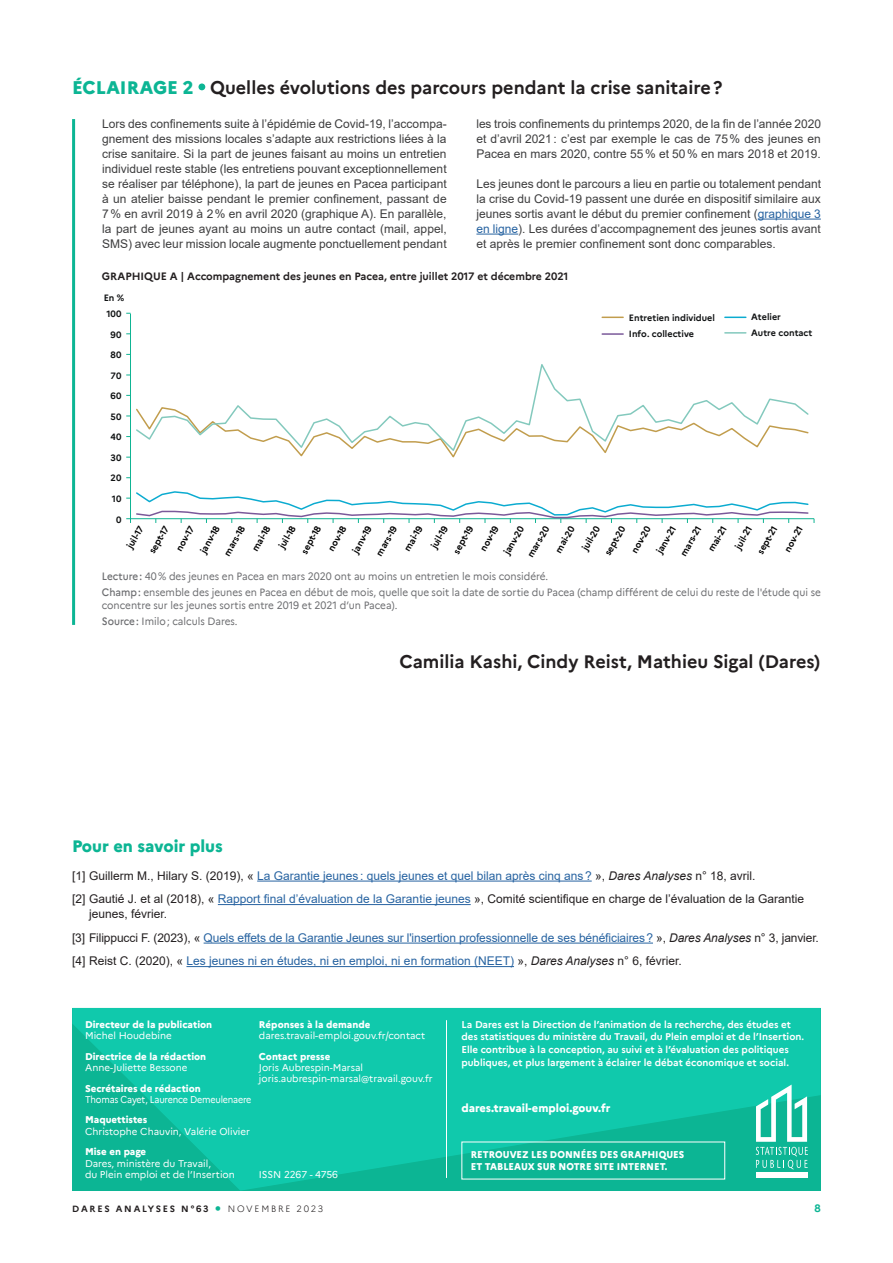
<style>
.page{position:relative;width:893px;height:1263px;background:#fff}
.page>*{position:absolute;margin:0;border:0;box-sizing:border-box;transform-origin:0 0}
.t1{font:700 18px "Marianne";color:#231f20}
.t2{font:800 16.5px "Marianne";color:#0cb594}
.t3{font:12px/15px "Arial";color:#3e3e3f;text-align:justify}
.t4{font:12px/23.5px "Arial";letter-spacing:-.01em;color:#2763a1}
.t5{font:12px/23.5px "Arial";color:#231f20}
.t6{font:800 11.25px "Marianne";color:#fff}
.t7{font:10.5px/15.6px "Marianne";color:#6c6d70;scale:.95 1}
.t8{font:700 10.5px "Marianne";color:#231f20}
.t9{font:700 10.5px "Marianne";color:#0cb594}
.t10{font:700 9.75px/12.9px "Marianne";color:#fff}
.t11{font:9.75px/11.2px "Marianne";color:#fff}
.t12{font:800 9.75px "Marianne";color:#fff}
.t13{font:800 9.75px/12px "Marianne";color:#fff;scale:.95 1}
.t14{font:9.75px "Marianne";letter-spacing:-.02em;color:#fff;scale:.92 1}
.t15{font:700 9px "Marianne";color:#000001}
.t16{font:700 9px "Marianne";color:#111314}
.t17{font:700 9px "Marianne";letter-spacing:.2em;color:#231f20}
.t18{font:300 9px "Marianne";letter-spacing:.2em;color:#231f20}
.s1{font-weight:800;color:#0cb594}
.s2{color:#2763a1}
.s3{font-weight:500}
.s4{font-style:italic}
.s5{color:#231f20}
.s6{font-style:italic;color:#231f20}
.s7{font-size:21px;color:#0cb594}
</style>
<div class="page">
<svg style="left:72px;top:1008px;width:749px;height:183px;background:#0fc3a5"></svg>
<hr style="left:446px;top:1020px;width:1px;height:158px;background:#fff">
<div style="left:756px;top:1173px;width:51px;height:5px;background:#fff"></div>
<svg style="left:756px;top:1084px;width:52px;height:86px"></svg>
<svg style="left:198px;top:83px;width:7px;height:7px"></svg>
<hr style="left:758px;top:219px;width:63px;height:1px;background:#2763a1">
<hr style="left:476px;top:234px;width:42px;height:1px;background:#2763a1">
<hr style="left:72px;top:119px;width:3px;height:506px;background:#0cb594">
<hr style="left:130px;top:314px;width:1px;height:209px;background:#0fb493">
<svg style="left:126px;top:491px;width:689px;height:32px"></svg>
<svg style="left:136px;top:364px;width:673px;height:89px"></svg>
<svg style="left:602px;top:317px;width:21px;height:1px"></svg>
<svg style="left:725px;top:317px;width:21px;height:1px"></svg>
<hr style="left:602px;top:333px;width:21px;height:2px;background:#7a5999">
<hr style="left:725px;top:332px;width:21px;height:2px;background:#83c9bd">
<hr style="left:257px;top:881px;width:335px;height:1px;background:#2763a1">
<hr style="left:218px;top:904px;width:253px;height:1px;background:#2763a1">
<hr style="left:204px;top:943px;width:449px;height:1px;background:#2763a1">
<hr style="left:186px;top:966px;width:328px;height:1px;background:#2763a1">
<h1 class="t1" style="left:72px;top:73px;width:652px"><span class="s1">ÉCLAIRAGE 2</span> Quelles évolutions des parcours pendant la crise sanitaire?</h1>
<p class="t3" style="left:102px;top:116px;width:346px">Lors des confinements suite à l’épidémie de Covid-19, l’accompa&shy;gnement des missions locales s’adapte aux restrictions liées à la crise sanitaire. Si la part de jeunes faisant au moins un entretien individuel reste stable (les entretiens pouvant exceptionnellement se réaliser par téléphone), la part de jeunes en Pacea participant à un atelier baisse pendant le premier confinement, passant de 7% en avril 2019 à 2% en avril 2020 (graphique A). En parallèle, la part de jeunes ayant au moins un autre contact (mail, appel, SMS) avec leur mission locale augmente ponctuellement pendant</p>
<p class="t3" style="left:476px;top:116px;width:346px">les trois confinements du printemps 2020, de la fin de l’année 2020 et d’avril 2021: c’est par exemple le cas de 75% des jeunes en Pacea en mars 2020, contre 55% et 50% en mars 2018 et 2019.</p>
<p class="t3" style="left:476px;top:176px;width:346px">Les jeunes dont le parcours a lieu en partie ou totalement pendant la crise du Covid-19 passent une durée en dispositif similaire aux jeunes sortis avant le début du premier confinement (<span class="s2">graphique 3 en ligne</span>). Les durées d’accompagnement des jeunes sortis avant et après le premier confinement sont donc comparables.</p>
<p class="t8" style="left:102px;top:268px;width:468px">GRAPHIQUE A | Accompagnement des jeunes en Pacea, entre juillet 2017 et décembre 2021</p>
<p class="t16" style="left:104px;top:291px;width:22px">En %</p>
<p class="t16" style="left:106px;top:307px;width:16px">100</p>
<p class="t16" style="left:111px;top:327px;width:12px">90</p>
<p class="t16" style="left:111px;top:348px;width:12px">80</p>
<p class="t16" style="left:111px;top:368px;width:12px">70</p>
<p class="t16" style="left:111px;top:389px;width:12px">60</p>
<p class="t16" style="left:111px;top:410px;width:12px">50</p>
<p class="t16" style="left:111px;top:430px;width:12px">40</p>
<p class="t16" style="left:111px;top:451px;width:12px">30</p>
<p class="t16" style="left:111px;top:471px;width:12px">20</p>
<p class="t16" style="left:112px;top:492px;width:11px">10</p>
<p class="t16" style="left:116px;top:512px;width:7px">0</p>
<p class="t16" style="left:629px;top:311px;width:87px">Entretien individuel</p>
<p class="t16" style="left:751px;top:310px;width:31px">Atelier</p>
<p class="t16" style="left:629px;top:327px;width:67px">Info. collective</p>
<p class="t16" style="left:751px;top:325px;width:63px">Autre contact</p>
<p class="t15" style="left:123px;top:544px;width:26px;rotate:-60deg">juil-17</p>
<p class="t15" style="left:145px;top:549px;width:32px;rotate:-60deg">sept-17</p>
<p class="t15" style="left:172px;top:547px;width:29px;rotate:-60deg">nov-17</p>
<p class="t15" style="left:197px;top:549px;width:31px;rotate:-60deg">janv-18</p>
<p class="t15" style="left:220px;top:551px;width:34px;rotate:-60deg">mars-18</p>
<p class="t15" style="left:248px;top:547px;width:29px;rotate:-60deg">mai-18</p>
<p class="t15" style="left:275px;top:544px;width:26px;rotate:-60deg">juil-18</p>
<p class="t15" style="left:298px;top:549px;width:32px;rotate:-60deg">sept-18</p>
<p class="t15" style="left:324px;top:547px;width:29px;rotate:-60deg">nov-18</p>
<p class="t15" style="left:349px;top:549px;width:31px;rotate:-60deg">janv-19</p>
<p class="t15" style="left:372px;top:551px;width:34px;rotate:-60deg">mars-19</p>
<p class="t15" style="left:400px;top:547px;width:29px;rotate:-60deg">mai-19</p>
<p class="t15" style="left:427px;top:544px;width:26px;rotate:-60deg">juil-19</p>
<p class="t15" style="left:450px;top:549px;width:32px;rotate:-60deg">sept-19</p>
<p class="t15" style="left:476px;top:547px;width:29px;rotate:-60deg">nov-19</p>
<p class="t15" style="left:500px;top:550px;width:33px;rotate:-60deg">janv-20</p>
<p class="t15" style="left:524px;top:553px;width:36px;rotate:-60deg">mars-20</p>
<p class="t15" style="left:552px;top:548px;width:31px;rotate:-60deg">mai-20</p>
<p class="t15" style="left:578px;top:546px;width:28px;rotate:-60deg">juil-20</p>
<p class="t15" style="left:601px;top:551px;width:34px;rotate:-60deg">sept-20</p>
<p class="t15" style="left:628px;top:549px;width:31px;rotate:-60deg">nov-20</p>
<p class="t15" style="left:653px;top:549px;width:31px;rotate:-60deg">janv-21</p>
<p class="t15" style="left:676px;top:552px;width:35px;rotate:-60deg">mars-21</p>
<p class="t15" style="left:704px;top:547px;width:29px;rotate:-60deg">mai-21</p>
<p class="t15" style="left:731px;top:545px;width:27px;rotate:-60deg">juil-21</p>
<p class="t15" style="left:754px;top:550px;width:32px;rotate:-60deg">sept-21</p>
<p class="t15" style="left:780px;top:547px;width:30px;rotate:-60deg">nov-21</p>
<p class="t7" style="left:102px;top:568px;width:758px"><span class="s3">Lecture:</span> 40% des jeunes en Pacea en mars 2020 ont au moins un entretien le mois considéré.<br><span class="s3">Champ:</span> ensemble des jeunes en Pacea en début de mois, quelle que soit la date de sortie du Pacea (champ différent de celui du reste de l'étude qui se</p>
<p class="t7" style="left:102px;top:597px;width:313px">concentre sur les jeunes sortis entre 2019 et 2021 d’un Pacea).<br><span class="s3">Source:</span> Imilo; calculs Dares.</p>
<h1 class="t1" style="left:400px;top:648px;width:422px">Camilia Kashi, Cindy Reist, Mathieu Sigal (Dares)</h1>
<h2 class="t2" style="left:72px;top:833px;width:152px">Pour en savoir plus</h2>
<p class="t5" style="left:72px;top:864px;width:734px">[1] Guillerm M., Hilary S. (2019), « <span class="s2">La Garantie jeunes : quels jeunes et quel bilan après cinq ans?</span> », <span class="s4">Dares Analyses</span> n° 18, avril.<br>[2] Gautié J. et al (2018), « <span class="s2">Rapport final d’évaluation de la Garantie jeunes</span> », Comité scientifique en charge de l’évaluation de la Garantie</p>
<p class="t4" style="left:72px;top:902px;width:748px;text-indent:17px"><span class="s5">jeunes, février.<br>[3] Filippucci F. (2023), «</span> Quels effets de la Garantie Jeunes sur l'insertion professionnelle de ses bénéficiaires? <span class="s5">»,</span> <span class="s6">Dares Analyses</span> <span class="s5">n° 3, janvier. [4] Reist C. (2020), «</span> Les jeunes ni en études, ni en emploi, ni en formation (NEET) <span class="s5">»,</span> <span class="s6">Dares Analyses</span> <span class="s5">n° 6, février.</span></p>
<p class="t12" style="left:85px;top:1017px;width:129px">Directeur de la publication</p>
<p class="t11" style="left:85px;top:1029px;width:88px">Michel Houdebine</p>
<p class="t12" style="left:85px;top:1049px;width:123px">Directrice de la rédaction</p>
<p class="t11" style="left:85px;top:1061px;width:104px">Anne-Juliette Bessone</p>
<p class="t12" style="left:85px;top:1080px;width:117px">Secrétaires de rédaction</p>
<p class="t14" style="left:85px;top:1092px;width:182px">Thomas Cayet, Laurence Demeulenaere</p>
<p class="t12" style="left:85px;top:1112px;width:64px">Maquettistes</p>
<p class="t11" style="left:85px;top:1125px;width:166px">Christophe Chauvin, Valérie Olivier</p>
<p class="t12" style="left:85px;top:1144px;width:63px">Mise en page</p>
<p class="t11" style="left:85px;top:1157px;width:151px">Dares, ministère du Travail,<br>du Plein emploi et de l’Insertion</p>
<p class="t12" style="left:259px;top:1017px;width:113px">Réponses à la demande</p>
<p class="t11" style="left:259px;top:1029px;width:168px">dares.travail-emploi.gouv.fr/contact</p>
<p class="t12" style="left:259px;top:1049px;width:73px">Contact presse</p>
<p class="t11" style="left:259px;top:1061px;width:175px">Joris Aubrespin-Marsal joris.aubrespin-marsal@travail.gouv.fr</p>
<p class="t11" style="left:259px;top:1168px;width:81px">ISSN 2267 - 4756</p>
<p class="t10" style="left:461px;top:1017px;width:344px">La Dares est la Direction de l’animation de la recherche, des études et des statistiques du ministère du Travail, du Plein emploi et de l’Insertion.<br>Elle contribue à la conception, au suivi et à l’évaluation des politiques publiques, et plus largement à éclairer le débat économique et social.</p>
<p class="t6" style="left:461px;top:1100px;width:150px">dares.travail-emploi.gouv.fr</p>
<p class="t13" style="left:471px;top:1148px;width:226px">RETROUVEZ LES DONNÉES DES GRAPHIQUES<br>ET TABLEAUX SUR NOTRE SITE INTERNET.</p>
<p class="t17" style="left:72px;top:1202px;width:138px">DARES ANALYSES N°63</p>
<p class="t18" style="left:215px;top:1202px;width:110px"><span class="s7">•</span> NOVEMBRE 2023</p>
<p class="t9" style="left:814px;top:1200px;width:8px">8</p>
</div>
